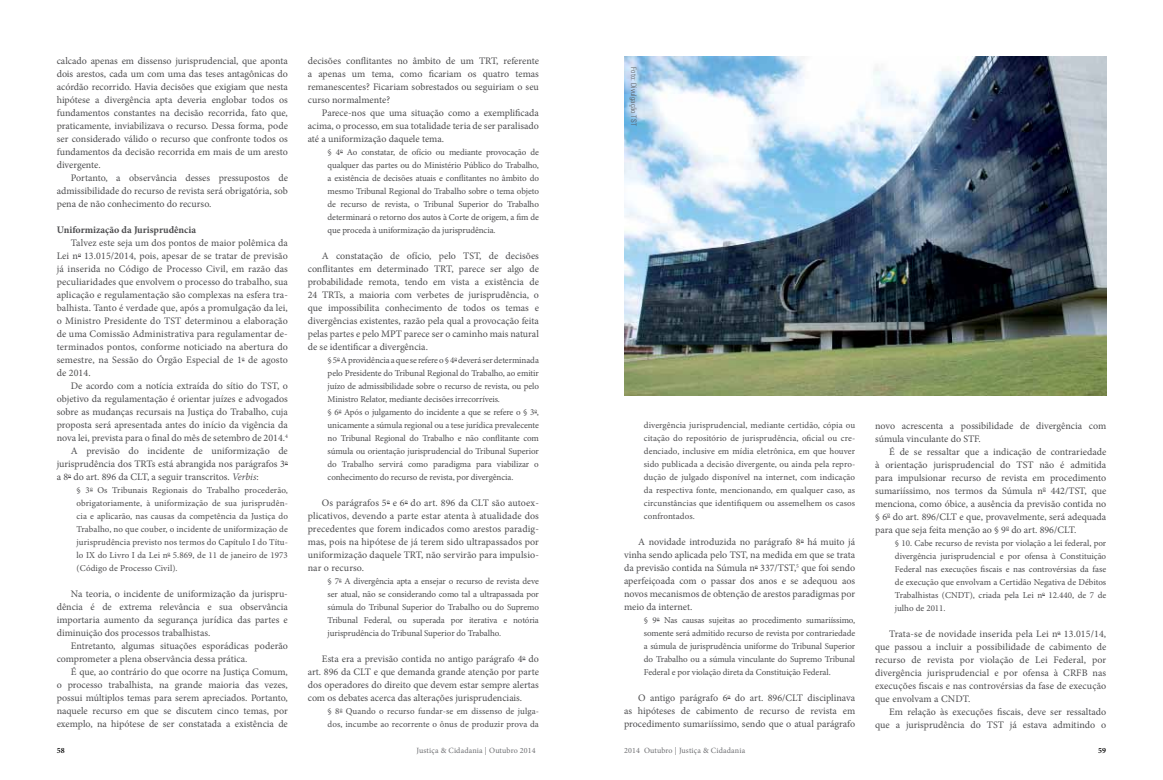
<style>
.page{position:relative;width:1163px;height:780px;background:#fff}
.page>*{position:absolute;margin:0;border:0;box-sizing:border-box;transform-origin:0 0}
.t1{font:10px/13px "Minion Pro";color:#4d4d4f;text-align:justify}
.t2{font:700 10px "Minion Pro";color:#4d4d4f}
.t3{font:9px/13px "Minion Pro";letter-spacing:-.01em;color:#4d4d4f;text-align:justify}
.t4{font:9px/13px "Minion Pro";letter-spacing:.01em;color:#4d4d4f}
.t5{font:8px "Minion Pro";letter-spacing:.02em;color:#6d6e71}
.t6{font:600 8px "Minion Pro";color:#000}
.t7{font:300 condensed 7.5px "Zurich BT";letter-spacing:.015em;color:#58595b}
.s1{font-style:italic}
</style>
<div class="page">
<img style="left:624px;top:57px;width:482px;height:338px">
<p class="t1" style="left:57px;top:54px;width:233px">calcado apenas em dissenso jurisprudencial, que aponta dois arestos, cada um com uma das teses antagônicas do acórdão recorrido. Havia decisões que exigiam que nesta hipótese a divergência apta deveria englobar todos os fundamentos constantes na decisão recorrida, fato que, praticamente, inviabilizava o recurso. Dessa forma, pode ser considerado válido o recurso que confronte todos os fundamentos da decisão recorrida em mais de um aresto divergente.</p>
<p class="t1" style="left:57px;top:171px;width:233px;text-indent:14px">Portanto, a observância desses pressupostos de admissibilidade do recurso de revista será obrigatória, sob pena de não conhecimento do recurso.</p>
<p class="t2" style="left:57px;top:223px;width:141px">Uniformização da Jurisprudência</p>
<p class="t1" style="left:57px;top:236px;width:233px;text-indent:14px">Talvez este seja um dos pontos de maior polêmica da Lei n<sup>o</sup> 13.015/2014, pois, apesar de se tratar de previsão já inserida no Código de Processo Civil, em razão das peculiaridades que envolvem o processo do trabalho, sua aplicação e regulamentação são complexas na esfera tra&shy;balhista. Tanto é verdade que, após a promulgação da lei, o Ministro Presidente do TST determinou a elaboração de uma Comissão Administrativa para regulamentar de&shy;terminados pontos, conforme noticiado na abertura do semestre, na Sessão do Órgão Especial de 1<sup>o</sup> de agosto de 2014.</p>
<p class="t1" style="left:71px;top:379px;width:218px">De acordo com a notícia extraída do sítio do TST, o</p>
<p class="t1" style="left:57px;top:392px;width:233px">objetivo da regulamentação é orientar juízes e advogados</p>
<p class="t1" style="left:57px;top:405px;width:232px">sobre as mudanças recursais na Justiça do Trabalho, cuja</p>
<p class="t1" style="left:57px;top:418px;width:233px">proposta será apresentada antes do início da vigência da</p>
<p class="t1" style="left:57px;top:431px;width:233px">nova lei, prevista para o final do mês de setembro de 2014.<sup>4</sup></p>
<p class="t1" style="left:71px;top:444px;width:218px">A previsão do incidente de uniformização de</p>
<p class="t1" style="left:57px;top:457px;width:233px">jurisprudência dos TRTs está abrangida nos parágrafos 3<sup>o</sup></p>
<p class="t1" style="left:57px;top:470px;width:203px">a 8<sup>o</sup> do art. 896 da CLT, a seguir transcritos. <span class="s1">Verbis</span>:</p>
<p class="t3" style="left:77px;top:484px;width:213px">§ 3<sup>o</sup> Os Tribunais Regionais do Trabalho procederão, obrigatoriamente, à uniformização de sua jurisprudên&shy;cia e aplicarão, nas causas da competência da Justiça do Trabalho, no que couber, o incidente de uniformização de jurisprudência previsto nos termos do Capítulo I do Títu&shy;lo IX do Livro I da Lei n<sup>o</sup> 5.869, de 11 de janeiro de 1973 (Código de Processo Civil).</p>
<p class="t1" style="left:57px;top:587px;width:233px;text-indent:14px">Na teoria, o incidente de uniformização da jurispru&shy;dência é de extrema relevância e sua observância importaria aumento da segurança jurídica das partes e diminuição dos processos trabalhistas.</p>
<p class="t1" style="left:57px;top:639px;width:233px;text-indent:14px">Entretanto, algumas situações esporádicas poderão comprometer a plena observância dessa prática.</p>
<p class="t1" style="left:57px;top:665px;width:233px;text-indent:14px">É que, ao contrário do que ocorre na Justiça Comum, o processo trabalhista, na grande maioria das vezes, possui múltiplos temas para serem apreciados. Portanto, naquele recurso em que se discutem cinco temas, por exemplo, na hipótese de ser constatada a existência de</p>
<p class="t1" style="left:308px;top:54px;width:233px">decisões conflitantes no âmbito de um TRT, referente a apenas um tema, como ficariam os quatro temas remanescentes? Ficariam sobrestados ou seguiriam o seu curso normalmente?</p>
<p class="t1" style="left:308px;top:106px;width:233px;text-indent:14px">Parece-nos que uma situação como a exemplificada acima, o processo, em sua totalidade teria de ser paralisado até a uniformização daquele tema.</p>
<p class="t3" style="left:327px;top:146px;width:213px">§ 4<sup>o</sup> Ao constatar, de ofício ou mediante provocação de qualquer das partes ou do Ministério Público do Trabalho, a existência de decisões atuais e conflitantes no âmbito do mesmo Tribunal Regional do Trabalho sobre o tema objeto de recurso de revista, o Tribunal Superior do Trabalho determinará o retorno dos autos à Corte de origem, a fim de que proceda à uniformização da jurisprudência.</p>
<p class="t1" style="left:308px;top:249px;width:233px;text-indent:14px">A constatação de ofício, pelo TST, de decisões conflitantes em determinado TRT, parece ser algo de probabilidade remota, tendo em vista a existência de 24 TRTs, a maioria com verbetes de jurisprudência, o que impossibilita conhecimento de todos os temas e divergências existentes, razão pela qual a provocação feita pelas partes e pelo MPT parece ser o caminho mais natural de se identificar a divergência.</p>
<p class="t3" style="left:327px;top:354px;width:213px;text-align:left">§ 5<sup>o</sup> A providência a que se refere o § 4<sup>o</sup> deverá ser determinada pelo Presidente do Tribunal Regional do Trabalho, ao emitir juízo de admissibilidade sobre o recurso de revista, ou pelo Ministro Relator, mediante decisões irrecorríveis.<br>§ 6<sup>o</sup> Após o julgamento do incidente a que se refere o § 3<sup>o</sup>, unicamente a súmula regional ou a tese jurídica prevalecente no Tribunal Regional do Trabalho e não conflitante com súmula ou orientação jurisprudencial do Tribunal Superior do Trabalho servirá como paradigma para viabilizar o conhecimento do recurso de revista, por divergência.</p>
<p class="t1" style="left:308px;top:496px;width:233px;text-indent:14px">Os parágrafos 5<sup>o</sup> e 6<sup>o</sup> do art. 896 da CLT são autoex&shy;plicativos, devendo a parte estar atenta à atualidade dos precedentes que forem indicados como arestos paradig&shy;mas, pois na hipótese de já terem sido ultrapassados por uniformização daquele TRT, não servirão para impulsio&shy;nar o recurso.</p>
<p class="t3" style="left:327px;top:575px;width:213px">§ 7<sup>o</sup> A divergência apta a ensejar o recurso de revista deve ser atual, não se considerando como tal a ultrapassada por súmula do Tribunal Superior do Trabalho ou do Supremo Tribunal Federal, ou superada por iterativa e notória jurisprudência do Tribunal Superior do Trabalho.</p>
<p class="t1" style="left:308px;top:652px;width:233px;text-indent:14px">Esta era a previsão contida no antigo parágrafo 4<sup>o</sup> do art. 896 da CLT e que demanda grande atenção por parte dos operadores do direito que devem estar sempre alertas com os debates acerca das alterações jurisprudenciais.</p>
<p class="t4" style="left:327px;top:705px;width:213px">§ 8<sup>o</sup> Quando o recurso fundar-se em dissenso de julga&shy;dos, incumbe ao recorrente o ônus de produzir prova da</p>
<p class="t7" style="left:638px;top:67px;width:60px;rotate:90deg">Foto: Divulgação TST</p>
<p class="t3" style="left:643px;top:418px;width:213px">divergência jurisprudencial, mediante certidão, cópia ou citação do repositório de jurisprudência, oficial ou cre&shy;denciado, inclusive em mídia eletrônica, em que houver sido publicada a decisão divergente, ou ainda pela repro&shy;dução de julgado disponível na internet, com indicação da respectiva fonte, mencionando, em qualquer caso, as circunstâncias que identifiquem ou assemelhem os casos confrontados.</p>
<p class="t1" style="left:624px;top:535px;width:233px;text-indent:14px">A novidade introduzida no parágrafo 8<sup>o</sup> há muito já vinha sendo aplicada pelo TST, na medida em que se trata da previsão contida na Súmula n<sup>o</sup> 337/TST,<sup>5</sup> que foi sendo aperfeiçoada com o passar dos anos e se adequou aos novos mecanismos de obtenção de arestos paradigmas por meio da internet.</p>
<p class="t3" style="left:643px;top:613px;width:213px">§ 9<sup>o</sup> Nas causas sujeitas ao procedimento sumariíssimo, somente será admitido recurso de revista por contrariedade a súmula de jurisprudência uniforme do Tribunal Superior do Trabalho ou a súmula vinculante do Supremo Tribunal Federal e por violação direta da Constituição Federal.</p>
<p class="t1" style="left:624px;top:691px;width:233px;text-indent:14px">O antigo parágrafo 6<sup>o</sup> do art. 896/CLT disciplinava as hipóteses de cabimento de recurso de revista em procedimento sumariíssimo, sendo que o atual parágrafo</p>
<p class="t1" style="left:874px;top:419px;width:232px">novo acrescenta a possibilidade de divergência com súmula vinculante do STF.</p>
<p class="t1" style="left:874px;top:445px;width:233px;text-indent:14px">É de se ressaltar que a indicação de contrariedade à orientação jurisprudencial do TST não é admitida para impulsionar recurso de revista em procedimento sumariíssimo, nos termos da Súmula n<sup>o</sup> 442/TST, que menciona, como óbice, a ausência da previsão contida no § 6<sup>o</sup> do art. 896/CLT e que, provavelmente, será adequada para que seja feita menção ao § 9<sup>o</sup> do art. 896/CLT.</p>
<p class="t3" style="left:894px;top:536px;width:213px">§ 10. Cabe recurso de revista por violação a lei federal, por divergência jurisprudencial e por ofensa à Constituição Federal nas execuções fiscais e nas controvérsias da fase de execução que envolvam a Certidão Negativa de Débitos Trabalhistas (CNDT), criada pela Lei n<sup>o</sup> 12.440, de 7 de julho de 2011.</p>
<p class="t1" style="left:874px;top:627px;width:233px;text-indent:14px">Trata-se de novidade inserida pela Lei n<sup>o</sup> 13.015/14, que passou a incluir a possibilidade de cabimento de recurso de revista por violação de Lei Federal, por divergência jurisprudencial e por ofensa à CRFB nas execuções fiscais e nas controvérsias da fase de execução que envolvam a CNDT.</p>
<p class="t1" style="left:874px;top:705px;width:233px;text-align:right">Em relação às execuções fiscais, deve ser ressaltado que a jurisprudência do TST já estava admitindo o</p>
<p class="t6" style="left:57px;top:744px;width:10px">58</p>
<p class="t5" style="left:416px;top:745px;width:121px">Justiça &amp; Cidadania | Outubro 2014</p>
<p class="t5" style="left:624px;top:745px;width:123px">2014 Outubro | Justiça &amp; Cidadania</p>
<p class="t6" style="left:1097px;top:744px;width:10px">59</p>
</div>
